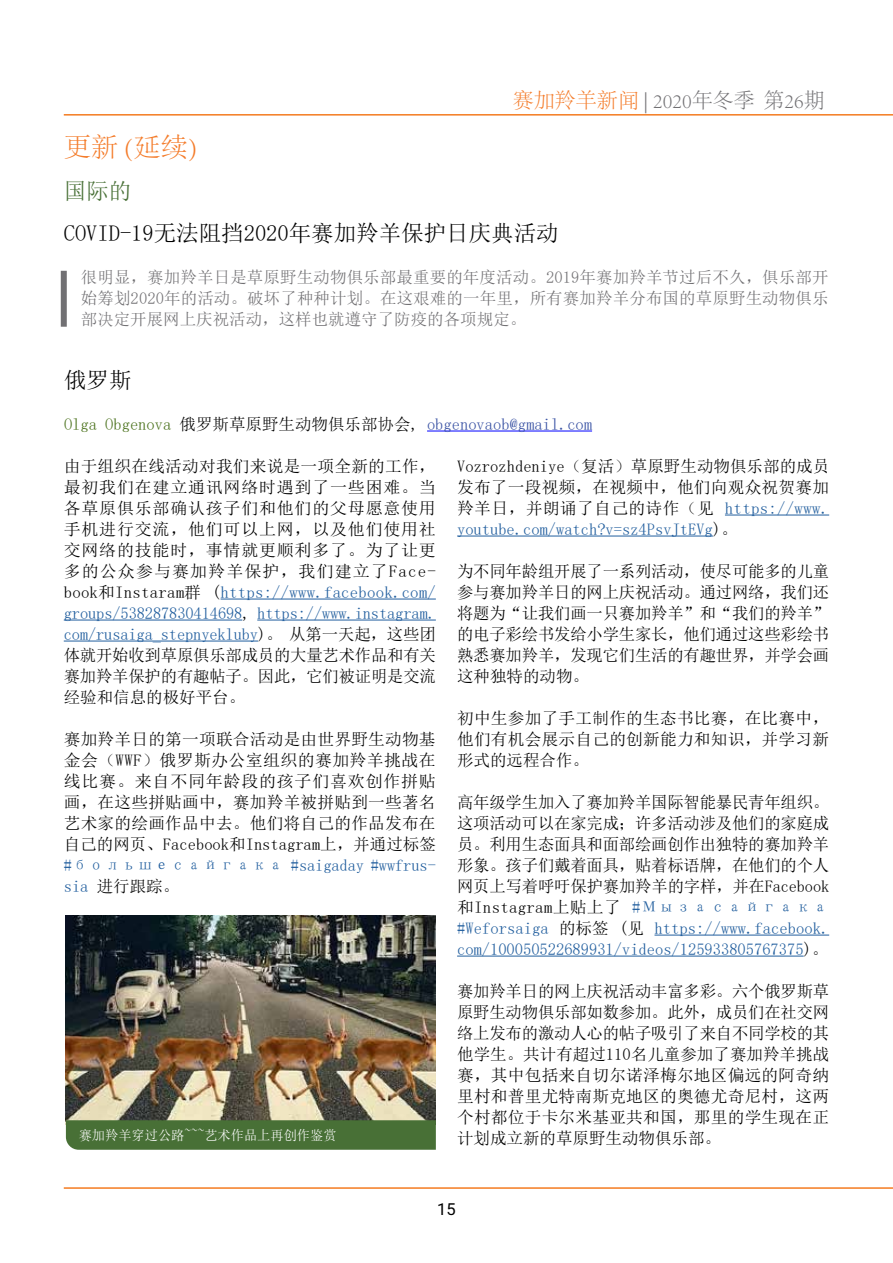
<style>
.page{position:relative;width:893px;height:1263px;background:#fff}
.page>*{position:absolute;margin:0;border:0;box-sizing:border-box;transform-origin:0 0}
.t1{font:300 27px "Adobe Song Std";color:#f47b29}
.t2{font:22.5px "N Sim Sun";color:#000}
.t3{font:22.5px "N Sim Sun";color:#487036}
.t4{font:300 21px "Adobe Song Std";color:#717073}
.arcticle_text{font:16.5px/21px "N Sim Sun";color:#000;text-align:justify}
.entrance_text{font:16.5px/21px "N Sim Sun";color:#717073;text-align:justify}
.t5{font:16.5px "N Sim Sun";color:#3a53a4}
.t6{font:16.5px "Roboto";color:#000}
.Подпись_к_рисунку{font:13.5px "N Sim Sun";color:#fff}
.s1{color:#f47b29}
.s2{color:#4b721d}
.s3{color:#000}
.s4{color:#215e9e}
</style>
<div class="page">
<hr style="left:64px;top:114px;width:829px;height:2px;background:#f47b20">
<hr style="left:64px;top:1187px;width:829px;height:2px;background:#f47b20">
<hr style="left:221px;top:599px;width:215px;height:1px;background:#215e9e">
<hr style="left:64px;top:620px;width:178px;height:1px;background:#215e9e">
<hr style="left:257px;top:620px;width:179px;height:1px;background:#215e9e">
<hr style="left:64px;top:641px;width:194px;height:1px;background:#215e9e">
<hr style="left:725px;top:515px;width:104px;height:1px;background:#215e9e">
<hr style="left:457px;top:536px;width:256px;height:1px;background:#215e9e">
<hr style="left:654px;top:935px;width:175px;height:1px;background:#215e9e">
<hr style="left:457px;top:956px;width:347px;height:1px;background:#215e9e">
<div style="left:61px;top:271px;width:6px;height:56px;background:#717073"></div>
<hr style="left:427px;top:431px;width:165px;height:1px;background:#00f">
<img style="left:66px;top:915px;width:370px;height:205px">
<div style="left:66px;top:1120px;width:370px;height:30px;background:#487036"></div>
<p class="t1" style="left:64px;top:132px;width:135px">更新 (延续)</p>
<p class="t4" style="left:513px;top:89px;width:314px"><span class="s1">赛加羚羊新闻</span> | 2020年冬季 第26期</p>
<p class="t3" style="left:64px;top:179px;width:69px">国际的</p>
<p class="t2" style="left:64px;top:221px;width:497px">COVID-19无法阻挡2020年赛加羚羊保护日庆典活动</p>
<p class="entrance_text" style="left:81px;top:266px;width:749px">很明显，赛加羚羊日是草原野生动物俱乐部最重要的年度活动。2019年赛加羚羊节过后不久，俱乐部开始筹划2020年的活动。破坏了种种计划。在这艰难的一年里，所有赛加羚羊分布国的草原野生动物俱乐部决定开展网上庆祝活动，这样也就遵守了防疫的各项规定。</p>
<p class="t2" style="left:64px;top:368px;width:69px">俄罗斯</p>
<p class="t5" style="left:64px;top:415px;width:529px"><span class="s2">Olga Obgenova</span> <span class="s3">俄罗斯草原野生动物俱乐部协会,</span> obgenovaob@gmail.com</p>
<p class="arcticle_text" style="left:64px;top:455px;width:374px">由于组织在线活动对我们来说是一项全新的工作，最初我们在建立通讯网络时遇到了一些困难。当各草原俱乐部确认孩子们和他们的父母愿意使用手机进行交流，他们可以上网，以及他们使用社交网络的技能时，事情就更顺利多了。为了让更多的公众参与赛加羚羊保护，我们建立了Face&shy;book和Instaram群 (<span class="s4">https://www.facebook.com/ groups/538287830414698</span>, <span class="s4">https://www.instagram. com/rusaiga_stepnyekluby</span>)。 从第一天起，这些团体就开始收到草原俱乐部成员的大量艺术作品和有关赛加羚羊保护的有趣帖子。因此，它们被证明是交流经验和信息的极好平台。</p>
<p class="arcticle_text" style="left:64px;top:728px;width:374px">赛加羚羊日的第一项联合活动是由世界野生动物基金会（WWF）俄罗斯办公室组织的赛加羚羊挑战在线比赛。来自不同年龄段的孩子们喜欢创作拼贴画，在这些拼贴画中，赛加羚羊被拼贴到一些著名艺术家的绘画作品中去。他们将自己的作品发布在自己的网页、Facebook和Instagram上，并通过标签<span class="s4">#большесайгака #saigaday #wwfrus&shy;sia</span> 进行跟踪。</p>
<p class="Подпись_к_рисунку" style="left:79px;top:1128px;width:259px">赛加羚羊穿过公路~~~艺术作品上再创作鉴赏</p>
<p class="arcticle_text" style="left:457px;top:455px;width:374px">Vozrozhdeniye（复活）草原野生动物俱乐部的成员发布了一段视频，在视频中，他们向观众祝贺赛加羚羊日，并朗诵了自己的诗作（见 <span class="s4">https://www. youtube.com/watch?v=sz4PsvJtEVg</span>)。</p>
<p class="arcticle_text" style="left:457px;top:560px;width:374px">为不同年龄组开展了一系列活动，使尽可能多的儿童参与赛加羚羊日的网上庆祝活动。通过网络，我们还将题为“让我们画一只赛加羚羊”和“我们的羚羊”的电子彩绘书发给小学生家长，他们通过这些彩绘书熟悉赛加羚羊，发现它们生活的有趣世界，并学会画这种独特的动物。</p>
<p class="arcticle_text" style="left:457px;top:707px;width:373px">初中生参加了手工制作的生态书比赛，在比赛中，他们有机会展示自己的创新能力和知识，并学习新形式的远程合作。</p>
<p class="arcticle_text" style="left:457px;top:791px;width:374px">高年级学生加入了赛加羚羊国际智能暴民青年组织。这项活动可以在家完成；许多活动涉及他们的家庭成员。利用生态面具和面部绘画创作出独特的赛加羚羊形象。孩子们戴着面具，贴着标语牌，在他们的个人网页上写着呼吁保护赛加羚羊的字样，并在Facebook和Instagram上贴上了 <span class="s4">#Мызасайгака #Weforsaiga</span> 的标签 (见 <span class="s4">https://www.facebook. com/100050522689931/videos/125933805767375</span>)。</p>
<p class="arcticle_text" style="left:457px;top:980px;width:374px">赛加羚羊日的网上庆祝活动丰富多彩。六个俄罗斯草原野生动物俱乐部如数参加。此外，成员们在社交网络上发布的激动人心的帖子吸引了来自不同学校的其他学生。共计有超过110名儿童参加了赛加羚羊挑战赛，其中包括来自切尔诺泽梅尔地区偏远的阿奇纳里村和普里尤特南斯克地区的奥德尤奇尼村，这两个村都位于卡尔米基亚共和国，那里的学生现在正计划成立新的草原野生动物俱乐部。</p>
<p class="t6" style="left:437px;top:1198px;width:20px">15</p>
</div>
